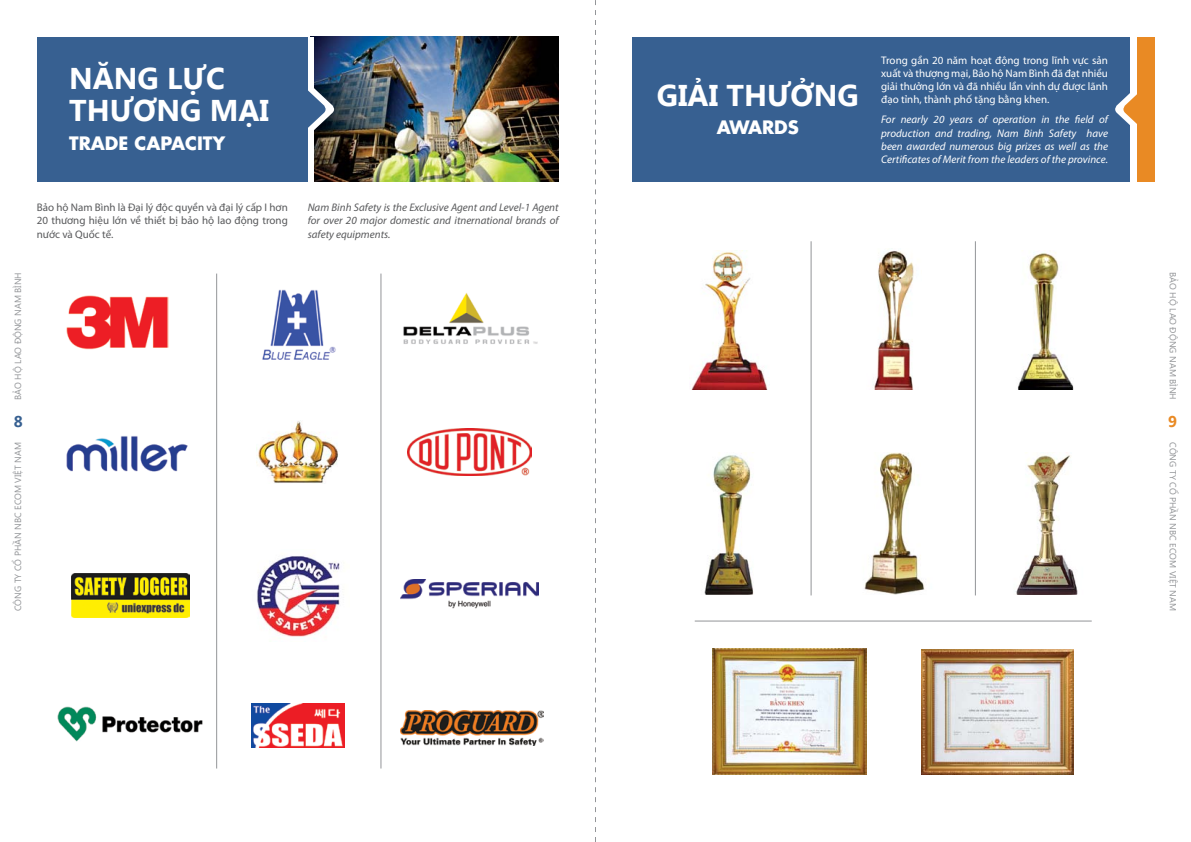
<style>
.page{position:relative;width:1191px;height:842px;background:#fff}
.page>*{position:absolute;margin:0;border:0;box-sizing:border-box;transform-origin:0 0}
.t1{font:700 30px/32px "Segoe UI";color:#fff}
.t2{font:700 18px "Futura LT";color:#fff}
.t3{font:700 15.6px "Segoe UI";color:#376091}
.t4{font:700 15.6px "Segoe UI";color:#e98a24}
.t5{font:italic 11px/13.2px "Myriad Pro";color:#fff;text-align:justify}
.t6{font:11px/13.2px "Myriad Pro";color:#fff;text-align:justify}
.t7{font:italic 11px/13.2px "Myriad Pro";color:#58595b;text-align:justify}
.t8{font:11px/13.2px "Myriad Pro";color:#58595b;text-align:justify}
.t9{font:9px "Segoe UI";color:#939598}
</style>
<div class="page">
<svg style="left:595px;top:0;width:1px;height:842px"></svg>
<div style="left:632px;top:37px;width:522px;height:144px;background:#376091"></div>
<div style="left:1131px;top:37px;width:17px;height:144px;background:#fff"></div>
<img style="left:314px;top:37px;width:244px;height:144px">
<div style="left:1137px;top:37px;width:17px;height:144px;background:#e98a24"></div>
<svg style="left:1115px;top:78px;width:22px;height:62px"></svg>
<div style="left:37px;top:37px;width:271px;height:144px;background:#376091"></div>
<svg style="left:308px;top:78px;width:28px;height:62px"></svg>
<img style="left:691px;top:250px;width:77px;height:140px">
<img style="left:704px;top:455px;width:50px;height:139px">
<img style="left:713px;top:649px;width:153px;height:125px">
<img style="left:921px;top:649px;width:152px;height:125px">
<img style="left:1018px;top:252px;width:56px;height:138px">
<img style="left:1015px;top:455px;width:63px;height:139px">
<img style="left:873px;top:251px;width:41px;height:139px">
<img style="left:864px;top:452px;width:61px;height:142px">
<img style="left:67px;top:295px;width:101px;height:55px">
<img style="left:408px;top:428px;width:123px;height:48px">
<img style="left:401px;top:580px;width:137px;height:29px">
<img style="left:57px;top:706px;width:146px;height:36px">
<img style="left:72px;top:573px;width:117px;height:44px">
<img style="left:251px;top:704px;width:93px;height:44px">
<img style="left:257px;top:555px;width:83px;height:82px">
<img style="left:401px;top:711px;width:142px;height:34px">
<img style="left:403px;top:292px;width:135px;height:52px">
<img style="left:262px;top:290px;width:74px;height:69px">
<img style="left:256px;top:420px;width:82px;height:63px">
<img style="left:66px;top:436px;width:122px;height:36px">
<hr style="left:381px;top:274px;width:1px;height:494px;background:#939598">
<hr style="left:216px;top:274px;width:1px;height:494px;background:#939598">
<hr style="left:975px;top:241px;width:1px;height:354px;background:#939598">
<hr style="left:811px;top:241px;width:1px;height:354px;background:#939598">
<hr style="left:694px;top:621px;width:397px;height:1px;background:#939598">
<h1 class="t1" style="left:69px;top:61px;width:201px">NĂNG LỰC<br>THƯƠNG MẠI</h1>
<h2 class="t2" style="left:69px;top:131px;width:158px">TRADE CAPACITY</h2>
<p class="t9" style="left:12px;top:400px;width:127px;rotate:-90deg">bảo hộ lao động nam bình</p>
<h3 class="t3" style="left:14px;top:410px;width:10px">8</h3>
<p class="t9" style="left:12px;top:611px;width:168px;rotate:-90deg">Côn g ty Cổ Phần NBC ECOM Việt Nam</p>
<p class="t8" style="left:37px;top:201px;width:252px">Bảo hộ Nam Bình là Đại lý độc quyền và đại lý cấp I hơn 20 thương hiệu lớn về thiết bị bảo hộ lao động trong nước và Quốc tế.</p>
<p class="t7" style="left:308px;top:201px;width:254px">Nam Binh Safety is the Exclusive Agent and Level-1 Agent for over 20 major domestic and itnernational brands of safety equipments.</p>
<h1 class="t1" style="left:656px;top:77px;width:204px">GIẢI THƯỞNG</h1>
<h2 class="t2" style="left:716px;top:116px;width:84px">AWARDS</h2>
<p class="t6" style="left:881px;top:53px;width:228px">Trong gần 20 năm hoạt động trong lĩnh vực sản xuất và thượng mại, Bảo hộ Nam Bình đã đạt nhiều giải thưởng lớn và đã nhiều lần vinh dự được lãnh đạo tỉnh, thành phố tặng bằng khen.</p>
<p class="t5" style="left:881px;top:113px;width:230px">For nearly 20 years of operation in the field of production and trading, Nam Binh Safety have been awarded numerous big prizes as well as the Certificates of Merit from the leaders of the province.</p>
<p class="t9" style="left:1179px;top:272px;width:127px;rotate:90deg">bảo hộ lao động nam bình</p>
<h3 class="t4" style="left:1168px;top:410px;width:10px">9</h3>
<p class="t9" style="left:1179px;top:442px;width:168px;rotate:90deg">Côn g ty Cổ Phần NBC ECOM Việt Nam</p>
</div>
